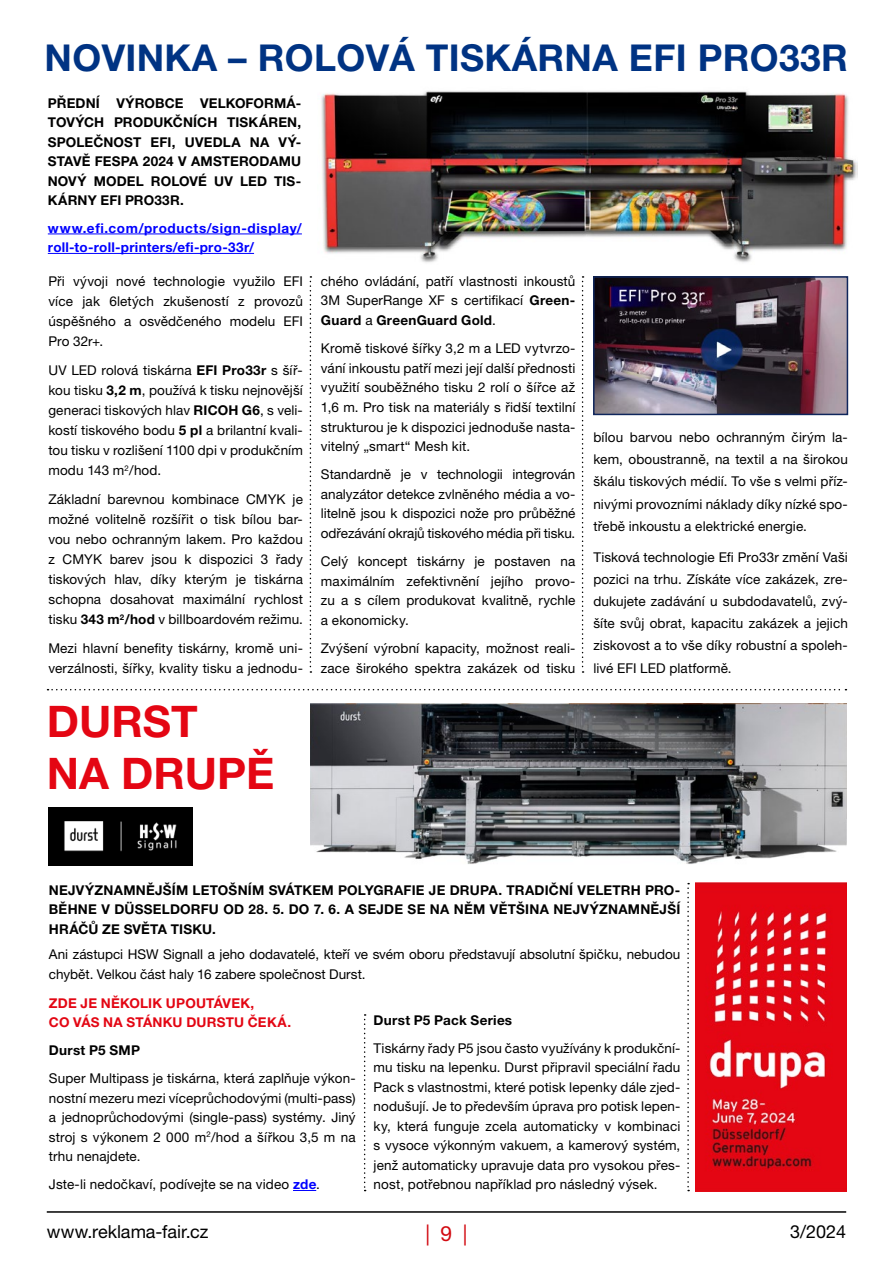
<style>
.page{position:relative;width:893px;height:1263px;background:#fff}
.page>*{position:absolute;margin:0;border:0;box-sizing:border-box;transform-origin:0 0}
.t1{font:700 43.65px/52.3px "Helvetica Neue LT Pro";color:#e40613}
.t2{font:700 37.05px "Helvetica Neue LT Pro";letter-spacing:.01em;color:#003383}
.t3{font:21px "Helvetica Neue LT Pro";color:#d20a11}
.t4{font:18px "Helvetica Neue LT Pro";color:#000}
.t5{font:13.5px/20.1px "Helvetica Neue LT Pro";letter-spacing:.005em;color:#000;text-align:justify}
.t6{font:700 13.5px/19.5px "Helvetica Neue LT Pro";letter-spacing:.015em;color:#000;text-align:justify}
.t7{font:700 13.5px/19.5px "Helvetica Neue LT Pro";letter-spacing:.04em;color:#00f}
.t8{font:700 13.5px/19.5px "Helvetica Neue LT Pro";letter-spacing:.015em;color:#e30613}
.s1{font-weight:700}
.s2{font-weight:700;color:#00f}
</style>
<div class="page">
<hr style="left:47px;top:1211px;width:799px;height:2px;background:#000">
<img style="left:321px;top:91px;width:537px;height:172px">
<svg style="left:582px;top:276px;width:2px;height:397px"></svg>
<svg style="left:310px;top:276px;width:1px;height:397px"></svg>
<svg style="left:364px;top:1014px;width:2px;height:177px"></svg>
<svg style="left:687px;top:883px;width:2px;height:308px"></svg>
<img style="left:596px;top:279px;width:249px;height:133px">
<div style="left:593px;top:276px;width:255px;height:139px;border:2px solid #0f265c"></div>
<hr style="left:48px;top:234px;width:254px;height:1px;background:#00f">
<hr style="left:48px;top:253px;width:206px;height:1px;background:#00f">
<svg style="left:48px;top:689px;width:798px;height:1px"></svg>
<svg style="left:293px;top:1190px;width:23px;height:1px"></svg>
<img style="left:49px;top:808px;width:143px;height:57px">
<img style="left:310px;top:704px;width:536px;height:160px">
<img style="left:696px;top:883px;width:150px;height:308px">
<h2 class="t2" style="left:45px;top:35px;width:805px">NOVINKA – ROLOVÁ TISKÁRNA EFI PRO33R</h2>
<p class="t6" style="left:48px;top:93px;width:255px">PŘEDNÍ VÝROBCE VELKOFORMÁ-TOVÝCH PRODUKČNÍCH TISKÁREN, SPOLEČNOST EFI, UVEDLA NA VÝ-STAVĚ FESPA 2024 V AMSTERODAMU NOVÝ MODEL ROLOVÉ UV LED TIS-KÁRNY EFI PRO33R.</p>
<p class="t7" style="left:48px;top:218px;width:256px">www.efi.com/products/sign-display/ roll-to-roll-printers/efi-pro-33r/</p>
<p class="t5" style="left:48px;top:271px;width:256px">Při vývoji nové technologie využilo EFI více jak 6letých zkušeností z provozů úspěšného a osvědčeného modelu EFI Pro 32r+.</p>
<p class="t5" style="left:48px;top:360px;width:256px">UV LED rolová tiskárna <span class="s1">EFI Pro33r</span> s šíř&shy;kou tisku <span class="s1">3,2 m</span>, používá k tisku nejnovější generaci tiskových hlav <span class="s1">RICOH G6</span>, s veli&shy;kostí tiskového bodu <span class="s1">5 pl</span> a brilantní kvali&shy;tou tisku v rozlišení 1100 dpi v produkčním modu 143 m<sup>2</sup>/hod.</p>
<p class="t5" style="left:48px;top:489px;width:256px">Základní barevnou kombinace CMYK je možné volitelně rozšířit o tisk bílou bar&shy;vou nebo ochranným lakem. Pro každou z CMYK barev jsou k dispozici 3 řady tiskových hlav, díky kterým je tiskárna schopna dosahovat maximální rychlost tisku <span class="s1">343 m</span><sup>2</sup><span class="s1">/hod</span> v billboardovém režimu.</p>
<p class="t5" style="left:48px;top:638px;width:256px">Mezi hlavní benefity tiskárny, kromě uni&shy;verzálnosti, šířky, kvality tisku a jednodu-</p>
<h1 class="t1" style="left:47px;top:694px;width:229px">DURST<br>NA DRUPĚ</h1>
<p class="t5" style="left:321px;top:271px;width:256px;line-height:19.6px">chého ovládání, patří vlastnosti inkoustů 3M SuperRange XF s certifikací <span class="s1">Green-Guard</span> a <span class="s1">GreenGuard Gold</span>.</p>
<p class="t5" style="left:321px;top:338px;width:256px;line-height:19.6px">Kromě tiskové šířky 3,2 m a LED vytvrzo&shy;vání inkoustu patří mezi její další přednosti využití souběžného tisku 2 rolí o šířce až 1,6 m. Pro tisk na materiály s řidší textilní strukturou je k dispozici jednoduše nasta&shy;vitelný „smart“ Mesh kit.</p>
<p class="t5" style="left:321px;top:464px;width:256px;line-height:19.6px">Standardně je v technologii integrován analyzátor detekce zvlněného média a vo&shy;litelně jsou k dispozici nože pro průběžné odřezávání okrajů tiskového média při tisku.</p>
<p class="t5" style="left:321px;top:551px;width:256px;line-height:19.6px">Celý koncept tiskárny je postaven na maximálním zefektivnění jejího provo&shy;zu a s cílem produkovat kvalitně, rychle a ekonomicky.</p>
<p class="t5" style="left:321px;top:638px;width:256px;line-height:19.6px">Zvýšení výrobní kapacity, možnost reali&shy;zace širokého spektra zakázek od tisku</p>
<p class="t5" style="left:593px;top:426px;width:256px;line-height:22.2px">bílou barvou nebo ochranným čirým la&shy;kem, oboustranně, na textil a na širokou škálu tiskových médií. To vše s velmi příz&shy;nivými provozními náklady díky nízké spo&shy;třebě inkoustu a elektrické energie.</p>
<p class="t5" style="left:593px;top:545px;width:256px;line-height:22.2px">Tisková technologie Efi Pro33r změní Vaši pozici na trhu. Získáte více zakázek, zre&shy;dukujete zadávání u subdodavatelů, zvý&shy;šíte svůj obrat, kapacitu zakázek a jejich ziskovost a to vše díky robustní a spoleh&shy;livé EFI LED platformě.</p>
<p class="t6" style="left:49px;top:880px;width:633px">NEJVÝZNAMNĚJŠÍM LETOŠNÍM SVÁTKEM POLYGRAFIE JE DRUPA. TRADIČNÍ VELETRH PRO-BĚHNE V DÜSSELDORFU OD 28. 5. DO 7. 6. A SEJDE SE NA NĚM VĚTŠINA NEJVÝZNAMNĚJŠÍ HRÁČŮ ZE SVĚTA TISKU.</p>
<p class="t5" style="left:49px;top:944px;width:633px;line-height:19.5px">Ani zástupci HSW Signall a jeho dodavatelé, kteří ve svém oboru představují absolutní špičku, nebudou chybět. Velkou část haly 16 zabere společnost Durst.</p>
<p class="t8" style="left:49px;top:993px;width:244px">ZDE JE NĚKOLIK UPOUTÁVEK,<br>CO VÁS NA STÁNKU DURSTU ČEKÁ.</p>
<p class="t6" style="left:49px;top:1040px;width:93px">Durst P5 SMP</p>
<p class="t5" style="left:49px;top:1068px;width:308px;line-height:19.5px">Super Multipass je tiskárna, která zaplňuje výkon&shy;nostní mezeru mezi víceprůchodovými (multi-pass) a jednoprůchodovými (single-pass) systémy. Jiný stroj s výkonem 2 000 m<sup>2</sup>/hod a šířkou 3,5 m na trhu nenajdete.</p>
<p class="t5" style="left:49px;top:1174px;width:273px">Jste-li nedočkaví, podívejte se na video <span class="s2">zde</span>.</p>
<p class="t6" style="left:374px;top:1010px;width:140px">Durst P5 Pack Series</p>
<p class="t5" style="left:374px;top:1038px;width:308px;line-height:19.5px">Tiskárny řady P5 jsou často využívány k produkční&shy;mu tisku na lepenku. Durst připravil speciální řadu Pack s vlastnostmi, které potisk lepenky dále zjed&shy;nodušují. Je to především úprava pro potisk lepen&shy;ky, která funguje zcela automaticky v kombinaci s vysoce výkonným vakuem, a kamerový systém, jenž automaticky upravuje data pro vysokou přes&shy;nost, potřebnou například pro následný výsek.</p>
<h3 class="t4" style="left:47px;top:1221px;width:163px">www.reklama-fair.cz</h3>
<h3 class="t3" style="left:425px;top:1220px;width:43px">| 9 |</h3>
<h3 class="t4" style="left:790px;top:1221px;width:58px">3/2024</h3>
</div>
